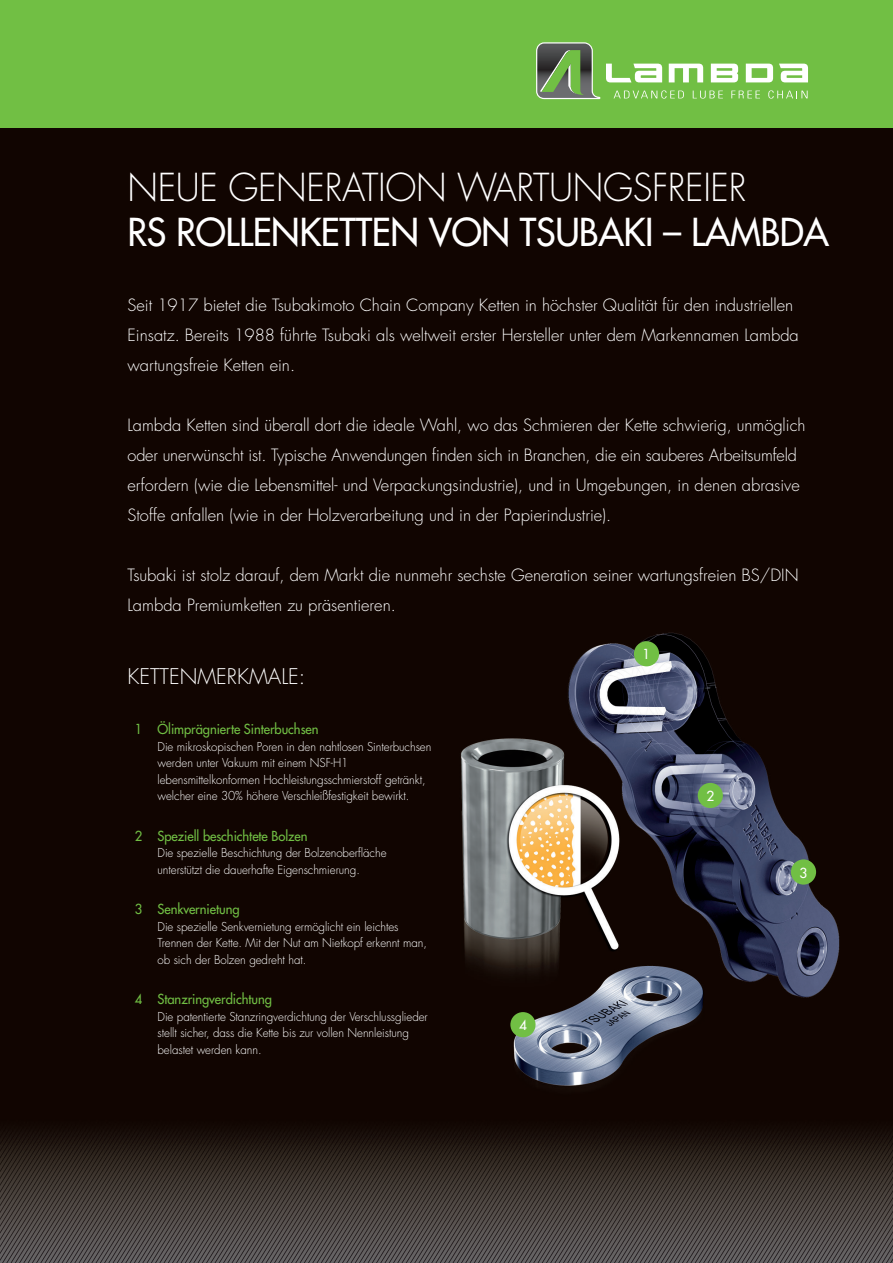
<style>
.page{position:relative;width:893px;height:1263px;background:#fff}
.page>*{position:absolute;margin:0;border:0;box-sizing:border-box;transform-origin:0 0}
.t1{font:500 37.5px "Futura Std";letter-spacing:-.01em;color:#fff}
.t2{font:300 37.5px "Futura Std";letter-spacing:-.01em;color:#fff}
.t3{font:300 21px "Futura Std";color:#fff}
.t4{font:300 16.5px/30px "Futura Std";color:#fff}
.KOP_DS{font:500 13.5px "Futura Std";letter-spacing:-.005em;color:#71bf44;scale:.96 1}
.KOP_DS-2{font:500 13.5px "Futura Std";color:#fff}
.PLATTE_TEKST_DS{font:300 12px/16.5px "Futura Std";letter-spacing:-.005em;color:#fff;scale:.96 1}
</style>
<div class="page">
<img style="left:0;top:128px;width:893px;height:1135px">
<div style="left:634px;top:641px;width:25px;height:25px;background:#71bf44;border-radius:50%"></div>
<div style="left:698px;top:783px;width:25px;height:25px;background:#71bf44;border-radius:50%"></div>
<div style="left:791px;top:859px;width:25px;height:25px;background:#71bf44;border-radius:50%"></div>
<div style="left:510px;top:1012px;width:26px;height:25px;background:#71bf44;border-radius:50%"></div>
<div style="left:0;top:0;width:893px;height:128px;background:#71bf44"></div>
<svg style="left:606px;top:64px;width:56px;height:18px"></svg>
<svg style="left:669px;top:64px;width:34px;height:18px"></svg>
<svg style="left:711px;top:64px;width:27px;height:18px"></svg>
<svg style="left:746px;top:64px;width:27px;height:18px"></svg>
<svg style="left:779px;top:64px;width:29px;height:18px"></svg>
<svg style="left:614px;top:90px;width:70px;height:9px"></svg>
<svg style="left:693px;top:91px;width:30px;height:8px"></svg>
<svg style="left:731px;top:91px;width:29px;height:7px"></svg>
<svg style="left:768px;top:90px;width:40px;height:9px"></svg>
<svg style="left:536px;top:42px;width:64px;height:57px"></svg>
<p class="t2" style="left:128px;top:165px;width:620px">NEUE GENERATION WARTUNGSFREIER</p>
<p class="t1" style="left:128px;top:209px;width:703px">RS ROLLENKETTEN VON TSUBAKI – LAMBDA</p>
<p class="t4" style="left:128px;top:291px;width:673px">Seit 1917 bietet die Tsubakimoto Chain Company Ketten in höchster Qualität für den industriellen<br>Einsatz. Bereits 1988 führte Tsubaki als weltweit erster Hersteller unter dem Markennamen Lambda wartungsfreie Ketten ein.</p>
<p class="t4" style="left:128px;top:411px;width:679px">Lambda Ketten sind überall dort die ideale Wahl, wo das Schmieren der Kette schwierig, unmöglich oder unerwünscht ist. Typische Anwendungen finden sich in Branchen, die ein sauberes Arbeitsumfeld erfordern (wie die Lebensmittel- und Verpackungsindustrie), und in Umgebungen, in denen abrasive Stoffe anfallen (wie in der Holzverarbeitung und in der Papierindustrie).</p>
<p class="t4" style="left:128px;top:561px;width:672px">Tsubaki ist stolz darauf, dem Markt die nunmehr sechste Generation seiner wartungsfreien BS/DIN<br>Lambda Premiumketten zu präsentieren.</p>
<p class="t3" style="left:128px;top:663px;width:179px">KETTENMERKMALE:</p>
<p class="KOP_DS" style="left:135px;top:721px;width:193px">1 Ölimprägnierte Sinterbuchsen</p>
<p class="PLATTE_TEKST_DS" style="left:158px;top:738px;width:287px">Die mikroskopischen Poren in den nahtlosen Sinterbuchsen</p>
<p class="PLATTE_TEKST_DS" style="left:158px;top:755px;width:200px">werden unter Vakuum mit einem NSF-H1</p>
<p class="PLATTE_TEKST_DS" style="left:158px;top:771px;width:281px">lebensmittelkonformen Hochleistungsschmierstoff getränkt,</p>
<p class="PLATTE_TEKST_DS" style="left:158px;top:788px;width:264px">welcher eine 30% höhere Verschleißfestigkeit bewirkt.</p>
<p class="KOP_DS" style="left:135px;top:827px;width:181px">2 Speziell beschichtete Bolzen</p>
<p class="PLATTE_TEKST_DS" style="left:158px;top:845px;width:240px">Die spezielle Beschichtung der Bolzenoberfläche unterstützt die dauerhafte Eigenschmierung.</p>
<p class="KOP_DS" style="left:135px;top:901px;width:111px">3 Senkvernietung</p>
<p class="PLATTE_TEKST_DS" style="left:158px;top:918px;width:282px">Die spezielle Senkvernietung ermöglicht ein leichtes<br>Trennen der Kette. Mit der Nut am Nietkopf erkennt man, ob sich der Bolzen gedreht hat.</p>
<p class="KOP_DS" style="left:135px;top:991px;width:144px">4 Stanzringverdichtung</p>
<p class="PLATTE_TEKST_DS" style="left:158px;top:1008px;width:283px">Die patentierte Stanzringverdichtung der Verschlussglieder stellt sicher, dass die Kette bis zur vollen Nennleistung belastet werden kann.</p>
<p class="KOP_DS-2" style="left:519px;top:1017px;width:9px">4</p>
<p class="KOP_DS-2" style="left:643px;top:646px;width:9px">1</p>
<p class="KOP_DS-2" style="left:706px;top:788px;width:9px">2</p>
<p class="KOP_DS-2" style="left:800px;top:864px;width:9px">3</p>
</div>
